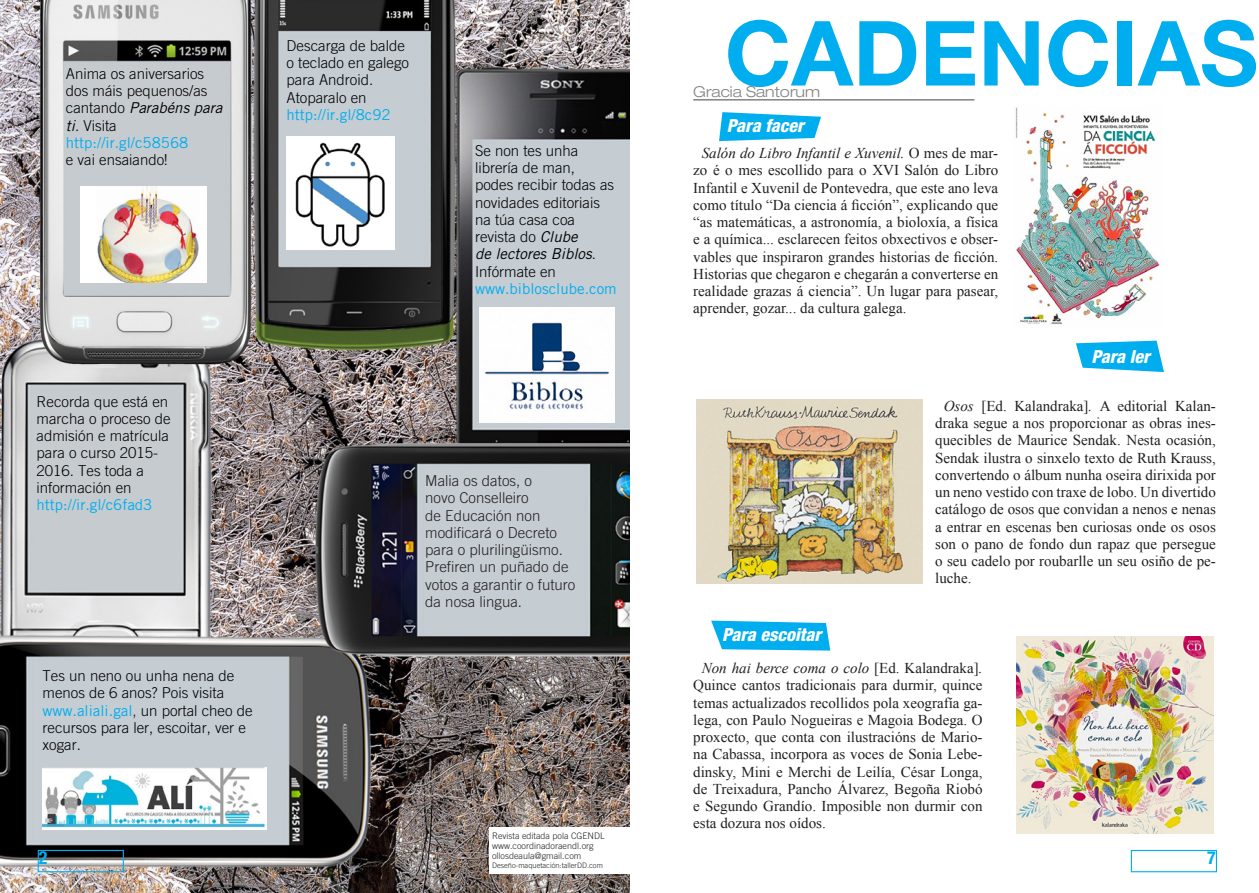
<style>
.page{position:relative;width:1259px;height:893px;background:#fff}
.page>*{position:absolute;margin:0;border:0;box-sizing:border-box;transform-origin:0 0}
.t1{font:700 90px "Helvetica Neue LT Std";color:#00aeef}
.t2{font:italic 800 condensed 18px "Helvetica Neue LT Std";color:#fff}
.t3{font:700 condensed 18px "Helvetica Neue LT Std";color:#00aeef}
.t4{font:15px/17.2px "Times New Roman";color:#231f20;text-align:justify}
.t5{font:300 15px/17.2px "Trade Gothic LT Std";color:#000}
.t6{font:300 15px/17.2px "Trade Gothic LT Std";color:#231f20}
.t7{font:15px "Trade Gothic LT Std";color:#00aeef}
.t8{font:300 expanded 15px "Helvetica Neue LT Std";color:#808285}
.t9{font:300 9px/10.4px "Trade Gothic LT Std";color:#231f20}
.t10{font:300 7.5px "Trade Gothic LT Std";color:#231f20}
.s1{font-weight:400;font-style:italic}
.s2{font-weight:400;color:#00aeef}
.s3{color:#231f20}
.s4{font-style:italic}
</style>
<div class="page">
<img style="left:0;top:0;width:629px;height:893px">
<div style="left:38px;top:850px;width:86px;height:22px;border:1px solid #00aeef"></div>
<div style="left:489px;top:827px;width:140px;height:46px;background:#fff"></div>
<img style="left:81px;top:186px;width:125px;height:96px">
<img style="left:287px;top:136px;width:107px;height:114px">
<img style="left:43px;top:767px;width:223px;height:63px">
<img style="left:479px;top:308px;width:136px;height:114px">
<img style="left:1016px;top:636px;width:197px;height:198px">
<div style="left:1130px;top:850px;width:87px;height:22px;border:1px solid #00aeef"></div>
<svg style="left:719px;top:112px;width:102px;height:29px;background:#2cbcf1"></svg>
<svg style="left:711px;top:621px;width:119px;height:30px;background:#20b8f0"></svg>
<svg style="left:1076px;top:341px;width:88px;height:31px;background:#2cbbf1"></svg>
<hr style="left:693px;top:99px;width:281px;height:2px;background:#808285">
<img style="left:696px;top:399px;width:226px;height:185px">
<img style="left:1015px;top:107px;width:145px;height:218px">
<p class="t5" style="left:66px;top:65px;width:158px">Anima os aniversarios dos máis pequenos/as cantando <span class="s1">Parabéns para ti</span>. Visita <span class="s2">http://ir.gl/c58568</span></p>
<p class="t5" style="left:66px;top:151px;width:103px">e vai ensaiando!</p>
<p class="t5" style="left:286px;top:37px;width:124px">Descarga de balde o teclado en galego para Android.<br>Atoparalo en</p>
<p class="t7" style="left:286px;top:106px;width:106px">http://ir.gl/8c92</p>
<p class="t5" style="left:475px;top:142px;width:141px">Se non tes unha librería de man, podes recibir todas as novidades editoriais na túa casa coa revista do <span class="s1">Clube<br>de lectores Biblos</span>.<br>Infórmate en</p>
<p class="t7" style="left:475px;top:279px;width:143px">www.biblosclube.com</p>
<p class="t5" style="left:37px;top:392px;width:136px">Recorda que está en marcha o proceso de admisión e matrícula para o curso 2015-<br>2016. Tes toda a información en</p>
<p class="t7" style="left:37px;top:496px;width:117px">http://ir.gl/c6fad3</p>
<p class="t5" style="left:43px;top:667px;width:212px">Tes un neno ou unha nena de menos de 6 anos? Pois visita <span class="s2">www.aliali.gal</span><span class="s3">,</span> un portal cheo de recursos para ler, escoitar, ver e xogar.</p>
<p class="t3" style="left:39px;top:847px;width:10px">2</p>
<p class="t6" style="left:425px;top:472px;width:152px">Malia os datos, o<br>novo Conselleiro<br>de Educación non modificará o Decreto para o plurilingüismo.<br>Prefiren un puñado de votos a garantir o futuro da nosa lingua.</p>
<p class="t9" style="left:492px;top:830px;width:114px">Revista editada pola CGENDL www.coordinadoraendl.org ollosdeaula@gmail.com</p>
<p class="t10" style="left:492px;top:861px;width:112px">Deseño-maquetación:tallerDD.com</p>
<h1 class="t1" style="left:725px;top:-2px;width:535px">CADENCIAS</h1>
<p class="t2" style="left:727px;top:115px;width:78px">Para facer</p>
<p class="t8" style="left:693px;top:83px;width:128px">Gracia Santorum</p>
<p class="t4" style="left:693px;top:144px;width:306px;text-indent:9px"><span class="s4">Salón do Libro Infantil e Xuvenil.</span> O mes de mar&shy;zo é o mes escollido para o XVI Salón do Libro Infantil e Xuvenil de Pontevedra, que este ano leva como título “Da ciencia á ficción”, explicando que “as matemáticas, a astronomía, a bioloxía, a física e a química... esclarecen feitos obxectivos e obser&shy;vables que inspiraron grandes historias de ficción.<br>Historias que chegaron e chegarán a converterse en realidade grazas á ciencia”. Un lugar para pasear, aprender, gozar... da cultura galega.</p>
<p class="t2" style="left:1091px;top:345px;width:60px">Para ler</p>
<p class="t2" style="left:722px;top:623px;width:101px">Para escoitar</p>
<p class="t4" style="left:935px;top:397px;width:282px;text-indent:9px"><span class="s4">Osos</span> [Ed. Kalandraka]<span class="s4">.</span> A editorial Kalan&shy;draka segue a nos proporcionar as obras ines&shy;quecibles de Maurice Sendak. Nesta ocasión, Sendak ilustra o sinxelo texto de Ruth Krauss, convertendo o álbum nunha oseira dirixida por un neno vestido con traxe de lobo. Un divertido catálogo de osos que convidan a nenos e nenas a entrar en escenas ben curiosas onde os osos son o pano de fondo dun rapaz que persegue o seu cadelo por roubarlle un seu osiño de pe&shy;luche.</p>
<p class="t4" style="left:693px;top:659px;width:291px;text-indent:9px"><span class="s4">Non hai berce coma o colo</span> [Ed. Kalandraka]<span class="s4">.<br></span>Quince cantos tradicionais para durmir, quince temas actualizados recollidos pola xeografía ga&shy;lega, con Paulo Nogueiras e Magoia Bodega. O proxecto, que conta con ilustracións de Mario&shy;na Cabassa, incorpora as voces de Sonia Lebe&shy;dinsky, Mini e Merchi de Leilía, César Longa, de Treixadura, Pancho Álvarez, Begoña Riobó e Segundo Grandío. Imposible non durmir con esta dozura nos oídos.</p>
<p class="t3" style="left:1207px;top:847px;width:10px">7</p>
</div>
